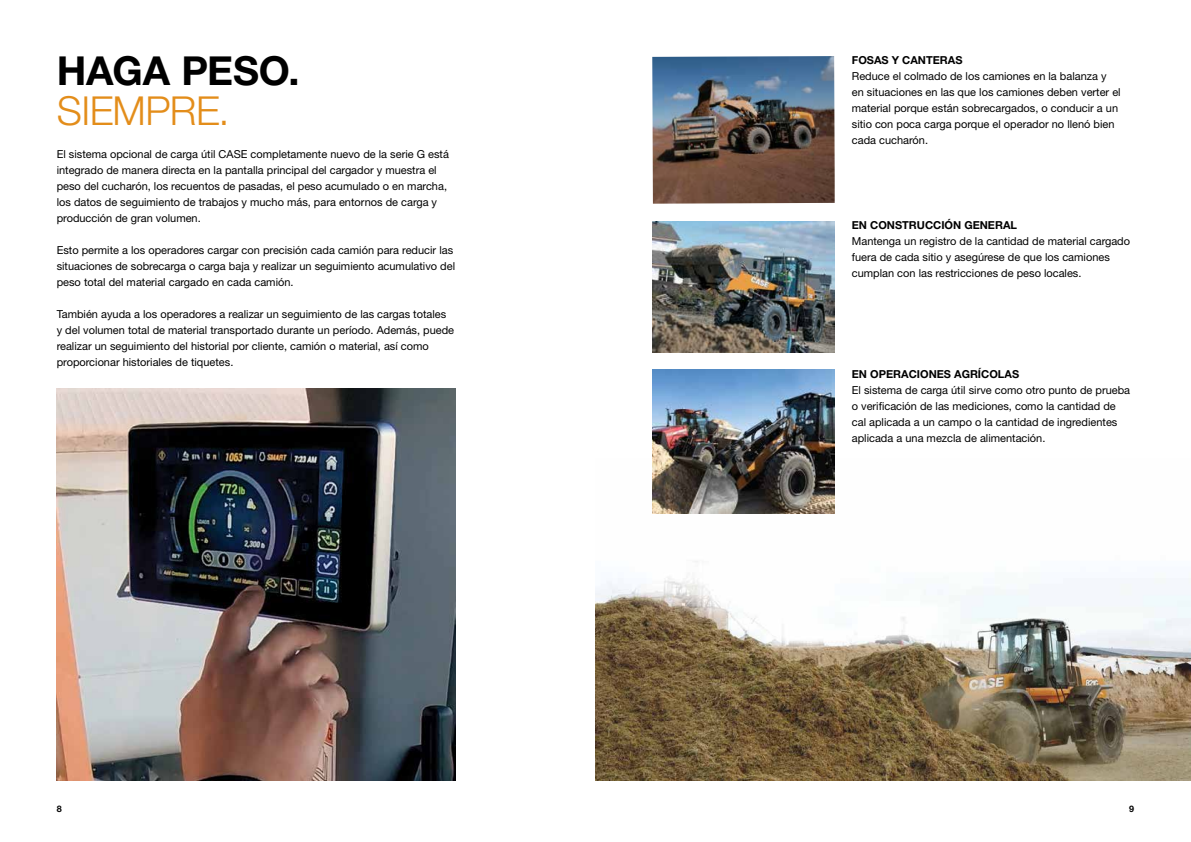
<style>
.page{position:relative;width:1191px;height:842px;background:#fff}
.page>*{position:absolute;margin:0;border:0;box-sizing:border-box;transform-origin:0 0}
.t1{font:700 40px "Helvetica Neue LT Std";letter-spacing:-.005em;color:#000}
.t2{font:300 40px "Helvetica Neue LT Std";letter-spacing:-.015em;color:#e38d1a}
.t3{font:11px/16px "Helvetica Neue LT Std";color:#000}
.t4{font:700 11px "Helvetica Neue LT Std";color:#000}
.t5{font:700 9px "Helvetica Neue LT Std";color:#000}
</style>
<div class="page">
<img style="left:595px;top:458px;width:596px;height:322px">
<img style="left:57px;top:388px;width:398px;height:392px">
<img style="left:652px;top:56px;width:182px;height:148px">
<img style="left:652px;top:221px;width:182px;height:131px">
<img style="left:652px;top:370px;width:182px;height:144px">
<h1 class="t1" style="left:57px;top:46px;width:244px">HAGA PESO.</h1>
<h1 class="t2" style="left:57px;top:87px;width:174px">SIEMPRE.</h1>
<p class="t3" style="left:57px;top:146px;width:394px">El sistema opcional de carga útil CASE completamente nuevo de la serie G está integrado de manera directa en la pantalla principal del cargador y muestra el peso del cucharón, los recuentos de pasadas, el peso acumulado o en marcha, los datos de seguimiento de trabajos y mucho más, para entornos de carga y producción de gran volumen.</p>
<p class="t3" style="left:57px;top:242px;width:400px">Esto permite a los operadores cargar con precisión cada camión para reducir las situaciones de sobrecarga o carga baja y realizar un seguimiento acumulativo del peso total del material cargado en cada camión.</p>
<p class="t3" style="left:57px;top:306px;width:399px">También ayuda a los operadores a realizar un seguimiento de las cargas totales y del volumen total de material transportado durante un período. Además, puede realizar un seguimiento del historial por cliente, camión o material, así como proporcionar historiales de tiquetes.</p>
<p class="t4" style="left:852px;top:53px;width:112px">FOSAS Y CANTERAS</p>
<p class="t3" style="left:852px;top:68px;width:270px">Reduce el colmado de los camiones en la balanza y en situaciones en las que los camiones deben verter el material porque están sobrecargados, o conducir a un sitio con poca carga porque el operador no llenó bien cada cucharón.</p>
<p class="t4" style="left:852px;top:218px;width:167px">EN CONSTRUCCIÓN GENERAL</p>
<p class="t3" style="left:852px;top:233px;width:280px">Mantenga un registro de la cantidad de material cargado fuera de cada sitio y asegúrese de que los camiones cumplan con las restricciones de peso locales.</p>
<p class="t4" style="left:852px;top:367px;width:169px">EN OPERACIONES AGRÍCOLAS</p>
<p class="t3" style="left:852px;top:382px;width:280px">El sistema de carga útil sirve como otro punto de prueba o verificación de las mediciones, como la cantidad de cal aplicada a un campo o la cantidad de ingredientes aplicada a una mezcla de alimentación.</p>
<p class="t5" style="left:57px;top:803px;width:7px">8</p>
<p class="t5" style="left:1129px;top:803px;width:7px">9</p>
</div>
